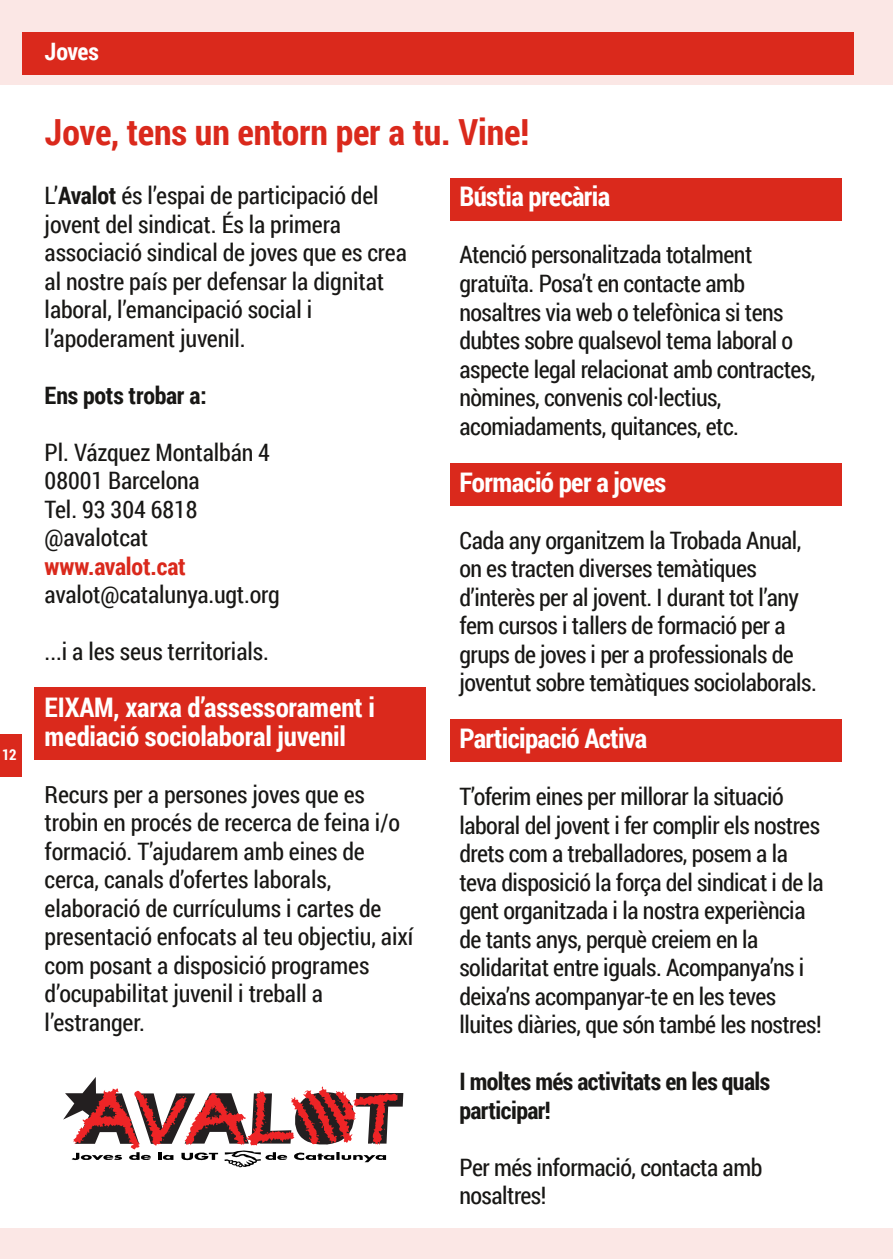
<style>
.page{position:relative;width:893px;height:1259px;background:#fff}
.page>*{position:absolute;margin:0;border:0;box-sizing:border-box;transform-origin:0 0}
.t1{font:700 36px "Roboto Condensed";letter-spacing:-.005em;color:#da291c}
.t2{font:700 27px/28.5px "Roboto Condensed";letter-spacing:-.01em;color:#fff}
.t3{font:24px/28.5px "Roboto Condensed";letter-spacing:-.02em;color:#181715}
.t4{font:700 24px/28.5px "Roboto Condensed";letter-spacing:-.02em;color:#181715}
.t5{font:700 24px "Roboto Condensed";letter-spacing:-.01em;color:#da291c}
.t6{font:700 24px "Roboto Condensed";letter-spacing:-.015em;color:#fff}
.t7{font:700 15px "Roboto Condensed";color:#fff}
.s1{font-weight:700}
</style>
<div class="page">
<div style="left:451px;top:719px;width:391px;height:42px;background:#da291c"></div>
<div style="left:451px;top:463px;width:391px;height:43px;background:#da291c"></div>
<div style="left:451px;top:179px;width:391px;height:42px;background:#da291c"></div>
<div style="left:34px;top:687px;width:391px;height:72px;background:#da291c"></div>
<div style="left:0;top:0;width:893px;height:85px;background:#fbe7e5"></div>
<div style="left:0;top:734px;width:22px;height:42px;background:#da291c"></div>
<div style="left:22px;top:32px;width:832px;height:42px;background:#da291c"></div>
<div style="left:0;top:1228px;width:893px;height:31px;background:#fbe7e5"></div>
<svg style="left:63px;top:1077px;width:340px;height:90px"></svg>
<p class="t7" style="left:2px;top:744px;width:16px">12</p>
<p class="t6" style="left:45px;top:34px;width:56px">Joves</p>
<h1 class="t1" style="left:45px;top:108px;width:486px">Jove, tens un entorn per a tu. Vine!</h1>
<p class="t3" style="left:45px;top:181px;width:364px">L’<span class="s1">Avalot</span> és l’espai de participació del jovent del sindicat. És la primera associació sindical de joves que es crea al nostre país per defensar la dignitat laboral, l’emancipació social i l’apoderament juvenil.</p>
<p class="t4" style="left:45px;top:380px;width:164px">Ens pots trobar a:</p>
<p class="t3" style="left:45px;top:437px;width:227px">Pl. Vázquez Montalbán 4<br>08001 Barcelona<br>Tel. 93 304 6818 @avalotcat</p>
<p class="t5" style="left:45px;top:549px;width:143px">www.avalot.cat</p>
<p class="t3" style="left:45px;top:580px;width:237px">avalot@catalunya.ugt.org</p>
<p class="t3" style="left:45px;top:637px;width:226px">...i a les seus territorials.</p>
<p class="t2" style="left:45px;top:692px;width:332px">EIXAM, xarxa d’assessorament i mediació sociolaboral juvenil</p>
<p class="t3" style="left:45px;top:779px;width:370px">Recurs per a persones joves que es trobin en procés de recerca de feina i/o formació. T’ajudarem amb eines de cerca, canals d’ofertes laborals, elaboració de currículums i cartes de presentació enfocats al teu objectiu, així com posant a disposició programes d’ocupabilitat juvenil i treball a l’estranger.</p>
<p class="t2" style="left:459px;top:182px;width:152px">Bústia precària</p>
<p class="t3" style="left:459px;top:240px;width:357px">Atenció personalitzada totalment gratuïta. Posa’t en contacte amb nosaltres via web o telefònica si tens dubtes sobre qualsevol tema laboral o aspecte legal relacionat amb contractes, nòmines, convenis col·lectius, acomiadaments, quitances, etc.</p>
<p class="t2" style="left:459px;top:467px;width:208px">Formació per a joves</p>
<p class="t3" style="left:459px;top:525px;width:359px">Cada any organitzem la Trobada Anual, on es tracten diverses temàtiques d’interès per al jovent. I durant tot l’any fem cursos i tallers de formació per a grups de joves i per a professionals de joventut sobre temàtiques sociolaborals.</p>
<p class="t2" style="left:459px;top:723px;width:189px">Participació Activa</p>
<p class="t3" style="left:459px;top:781px;width:366px">T’oferim eines per millorar la situació laboral del jovent i fer complir els nostres drets com a treballadores, posem a la teva disposició la força del sindicat i de la gent organitzada i la nostra experiència de tants anys, perquè creiem en la solidaritat entre iguals. Acompanya’ns i deixa’ns acompanyar-te en les teves lluites diàries, que són també les nostres!</p>
<p class="t4" style="left:459px;top:1066px;width:312px">I moltes més activitats en les quals participar!</p>
<p class="t3" style="left:459px;top:1152px;width:304px">Per més informació, contacta amb nosaltres!</p>
</div>
